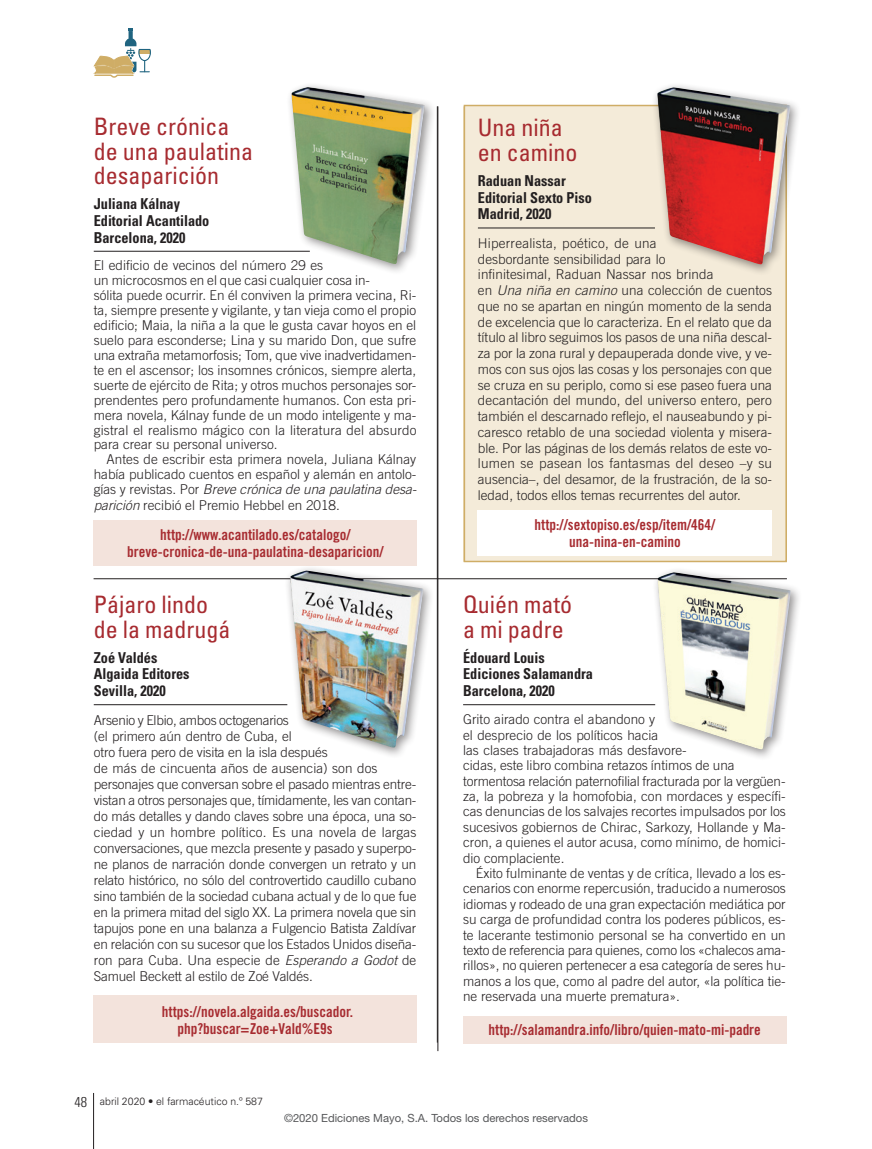
<style>
.page{position:relative;width:872px;height:1149px;background:#fff}
.page>*{position:absolute;margin:0;border:0;box-sizing:border-box;transform-origin:0 0}
.LLILBRES_titol{font:condensed 24px/24.8px "Univers LT Std";color:#a72b30}
.LLIBRES_web{font:15px/17.2px "Trade Gothic LT Std Bd Cn 20";color:#a72b30;text-align:center}
.LLIBRES_autor{font:700 condensed 15px "Univers LT Std";color:#231f20;scale:.95 1}
.LLIBRES_ciutat{font:700 condensed 15px "Univers LT Std";color:#231f20;scale:.95 1}
.TEXT_GENERAL_sense_e{font:300 13.5px/16px "Trade Gothic LT Std";color:#231f20}
.LADILLO_3{font:11.25px "Helvetica Neue LT Std";color:#57585a}
.t1{font:300 10.5px "Univers LT Std";color:#231f20}
.s1{font-style:italic}
.s2{font-stretch:condensed;font-size:14.25px}
</style>
<div class="page">
<svg style="left:93px;top:28px;width:58px;height:50px"></svg>
<hr style="left:94px;top:578px;width:693px;height:1px;background:#231f20">
<hr style="left:93px;top:1092px;width:1px;height:56px;background:#231f20">
<hr style="left:437px;top:106px;width:1px;height:944px;background:#231f20">
<hr style="left:94px;top:251px;width:216px;height:1px;background:#231f20">
<div style="left:94px;top:520px;width:323px;height:45px;background:#f3e3dc"></div>
<hr style="left:94px;top:704px;width:193px;height:1px;background:#231f20">
<div style="left:93px;top:994px;width:324px;height:47px;background:#f3e3dc"></div>
<hr style="left:463px;top:704px;width:192px;height:1px;background:#231f20">
<div style="left:463px;top:1015px;width:323px;height:28px;background:#f3e3dc"></div>
<div style="left:464px;top:105px;width:322px;height:456px;background:#f4ebd9"></div>
<hr style="left:478px;top:228px;width:177px;height:1px;background:#231f20">
<div style="left:477px;top:510px;width:295px;height:45px;background:#fff"></div>
<div style="left:463px;top:105px;width:324px;height:457px;border:2px solid #cfad66"></div>
<div style="left:651px;top:566px;width:151px;height:194px;background:#231f20;opacity:.5"></div>
<img style="left:657px;top:572px;width:134px;height:177px">
<div style="left:285px;top:81px;width:151px;height:194px;background:#231f20;opacity:.5"></div>
<img style="left:291px;top:87px;width:134px;height:177px">
<div style="left:651px;top:82px;width:151px;height:194px;background:#231f20;opacity:.5"></div>
<img style="left:657px;top:87px;width:133px;height:177px">
<div style="left:284px;top:565px;width:151px;height:193px;background:#231f20;opacity:.5"></div>
<img style="left:290px;top:570px;width:133px;height:177px">
<p class="LLILBRES_titol" style="left:94px;top:114px;width:161px">Breve crónica de una paulatina desaparición</p>
<p class="LLIBRES_autor" style="left:94px;top:195px;width:92px">Juliana Kálnay</p>
<p class="LLIBRES_autor" style="left:94px;top:211px;width:123px">Editorial Acantilado</p>
<p class="LLIBRES_ciutat" style="left:94px;top:228px;width:98px">Barcelona, 2020</p>
<p class="TEXT_GENERAL_sense_e" style="left:94px;top:258px;width:324px;line-height:15px">El edificio de vecinos del número 29 es<br>un microcosmos en el que casi cualquier cosa in-<br>sólita puede ocurrir. En él conviven la primera vecina, Ri&shy;ta, siempre presente y vigilante, y tan vieja como el propio edificio; Maia, la niña a la que le gusta cavar hoyos en el suelo para esconderse; Lina y su marido Don, que sufre una extraña metamorfosis; Tom, que vive inadvertidamen&shy;te en el ascensor; los insomnes crónicos, siempre alerta, suerte de ejército de Rita; y otros muchos personajes sor&shy;prendentes pero profundamente humanos. Con esta pri&shy;mera novela, Kálnay funde de un modo inteligente y ma&shy;gistral el realismo mágico con la literatura del absurdo para crear su personal universo.</p>
<p class="TEXT_GENERAL_sense_e" style="left:94px;top:451px;width:324px;line-height:15.1px;text-align:justify;text-indent:13px">Antes de escribir esta primera novela, Juliana Kálnay había publicado cuentos en español y alemán en antolo&shy;gías y revistas. Por <span class="s1">Breve crónica de una paulatina desa&shy;parición</span> recibió el Premio Hebbel en 2018.</p>
<p class="LLIBRES_web" style="left:127px;top:525px;width:258px">http://www.acantilado.es/catalogo/ breve-cronica-de-una-paulatina-desaparicion/</p>
<p class="LLILBRES_titol" style="left:94px;top:591px;width:138px">Pájaro lindo de la madrugá</p>
<p class="LLIBRES_autor" style="left:94px;top:648px;width:68px">Zoé Valdés</p>
<p class="LLIBRES_autor" style="left:94px;top:664px;width:102px">Algaida Editores</p>
<p class="LLIBRES_ciutat" style="left:94px;top:681px;width:77px">Sevilla, 2020</p>
<p class="TEXT_GENERAL_sense_e" style="left:94px;top:711px;width:324px">Arsenio y Elbio, ambos octogenarios<br>(el primero aún dentro de Cuba, el<br>otro fuera pero de visita en la isla después<br>de más de cincuenta años de ausencia) son dos personajes que conversan sobre el pasado mientras entre&shy;vistan a otros personajes que, tímidamente, les van contan&shy;do más detalles y dando claves sobre una época, una so&shy;ciedad y un hombre político. Es una novela de largas conversaciones, que mezcla presente y pasado y superpo&shy;ne planos de narración donde convergen un retrato y un relato histórico, no sólo del controvertido caudillo cubano sino también de la sociedad cubana actual y de lo que fue en la primera mitad del siglo XX. La primera novela que sin tapujos pone en una balanza a Fulgencio Batista Zaldívar en relación con su sucesor que los Estados Unidos diseña&shy;ron para Cuba. Una especie de <span class="s1">Esperando a Godot</span> de Samuel Beckett al estilo de Zoé Valdés.</p>
<p class="LLIBRES_web" style="left:162px;top:1002px;width:193px">https://novela.algaida.es/buscador. php?buscar=Zoe+Vald%E9s</p>
<p class="t1" style="left:75px;top:1094px;width:190px"><span class="s2">48</span> abril 2020 • el farmacéutico n.º 587</p>
<p class="LLILBRES_titol" style="left:478px;top:115px;width:101px">Una niña en camino</p>
<p class="LLIBRES_autor" style="left:478px;top:172px;width:94px">Raduan Nassar</p>
<p class="LLIBRES_autor" style="left:478px;top:188px;width:122px">Editorial Sexto Piso</p>
<p class="LLIBRES_ciutat" style="left:478px;top:205px;width:79px">Madrid, 2020</p>
<p class="TEXT_GENERAL_sense_e" style="left:478px;top:235px;width:296px">Hiperrealista, poético, de una<br>desbordante sensibilidad para lo<br>infinitesimal, Raduan Nassar nos brinda<br>en <span class="s1">Una niña en camino</span> una colección de cuentos que no se apartan en ningún momento de la senda de excelencia que lo caracteriza. En el relato que da título al libro seguimos los pasos de una niña descal&shy;za por la zona rural y depauperada donde vive, y ve&shy;mos con sus ojos las cosas y los personajes con que se cruza en su periplo, como si ese paseo fuera una decantación del mundo, del universo entero, pero también el descarnado reflejo, el nauseabundo y pi&shy;caresco retablo de una sociedad violenta y misera&shy;ble. Por las páginas de los demás relatos de este vo&shy;lumen se pasean los fantasmas del deseo –y su ausencia–, del desamor, de la frustración, de la so&shy;ledad, todos ellos temas recurrentes del autor.</p>
<p class="LLIBRES_web" style="left:534px;top:515px;width:182px">http://sextopiso.es/esp/item/464/ una-nina-en-camino</p>
<p class="LLILBRES_titol" style="left:463px;top:591px;width:111px">Quién mató a mi padre</p>
<p class="LLIBRES_autor" style="left:463px;top:648px;width:87px">Édouard Louis</p>
<p class="LLIBRES_autor" style="left:463px;top:664px;width:138px">Ediciones Salamandra</p>
<p class="LLIBRES_ciutat" style="left:463px;top:681px;width:98px">Barcelona, 2020</p>
<p class="TEXT_GENERAL_sense_e" style="left:463px;top:711px;width:324px;line-height:15.3px">Grito airado contra el abandono y<br>el desprecio de los políticos hacia<br>las clases trabajadoras más desfavore-<br>cidas, este libro combina retazos íntimos de una tormentosa relación paternofilial fracturada por la vergüen&shy;za, la pobreza y la homofobia, con mordaces y específi&shy;cas denuncias de los salvajes recortes impulsados por los sucesivos gobiernos de Chirac, Sarkozy, Hollande y Ma&shy;cron, a quienes el autor acusa, como mínimo, de homici&shy;dio complaciente.</p>
<p class="TEXT_GENERAL_sense_e" style="left:463px;top:865px;width:324px;line-height:15.5px;text-align:justify;text-indent:13px">Éxito fulminante de ventas y de crítica, llevado a los es&shy;cenarios con enorme repercusión, traducido a numerosos idiomas y rodeado de una gran expectación mediática por su carga de profundidad contra los poderes públicos, es&shy;te lacerante testimonio personal se ha convertido en un texto de referencia para quienes, como los «chalecos ama&shy;rillos», no quieren pertenecer a esa categoría de seres hu&shy;manos a los que, como al padre del autor, «la política tie&shy;ne reservada una muerte prematura».</p>
<p class="LLIBRES_web" style="left:488px;top:1020px;width:274px">http://salamandra.info/libro/quien-mato-mi-padre</p>
<p class="LADILLO_3" style="left:284px;top:1111px;width:305px">©2020 Ediciones Mayo, S.A. Todos los derechos reservados</p>
</div>
